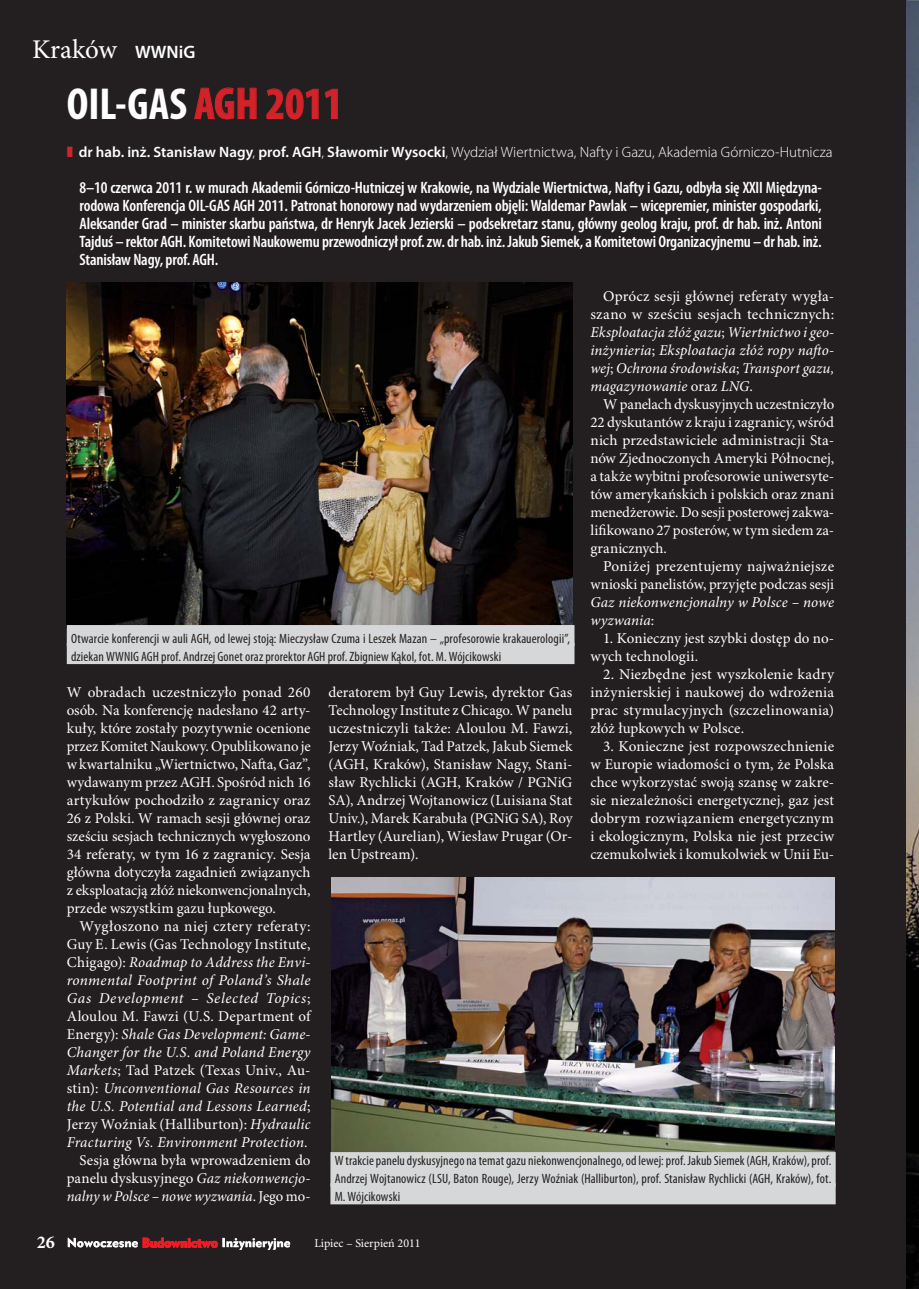
<style>
.page{position:relative;width:919px;height:1289px;background:#fff}
.page>*{position:absolute;margin:0;border:0;box-sizing:border-box;transform-origin:0 0}
.t1{font:700 condensed 45px "Myriad Pro";color:#fff}
.t2{font:27px "Minion Pro";color:#fff}
.t3{font:600 condensed 16.5px/18px "Myriad Pro";letter-spacing:-.01em;color:#fff;text-align:justify}
.t4{font:15px/18px "Minion Pro";letter-spacing:-.005em;color:#fff;text-align:justify}
.t5{font:italic 15px/18px "Minion Pro";letter-spacing:.01em;color:#fff;text-align:right}
.t6{font:300 15px "Myriad Pro";color:#fff}
.t7{font:condensed 13.5px/18px "Myriad Pro";letter-spacing:.01em;color:#231f20}
.t8{font:12px "Geometr 415 Blk PL";color:#fff}
.t9{font:12px "Minion Pro";color:#fff}
.s1{font-family:"Myriad Pro";font-weight:600;font-size:18px}
.s2{color:#d22329}
.s3{color:#d2232a}
.s4{font-weight:600}
.s5{font-style:normal}
.s6{font-family:"Minion Pro";font-weight:700;font-size:18px}
.s7{color:#ed1c24}
</style>
<div class="page">
<div style="left:0;top:0;width:906px;height:1288px;background:#231f20"></div>
<svg style="left:223px;top:1238px;width:67px;height:11px"></svg>
<div style="left:211px;top:1240px;width:7px;height:7px;border:1px solid #ed1c24;border-radius:50%"></div>
<svg style="left:68px;top:1237px;width:149px;height:10px"></svg>
<img style="left:67px;top:283px;width:505px;height:342px">
<img style="left:331px;top:877px;width:503px;height:275px">
<img style="left:906px;top:0;width:12px;height:1288px">
<div style="left:67px;top:625px;width:507px;height:21px;background:#d5d7d8"></div>
<div style="left:67px;top:643px;width:507px;height:21px;background:#d5d7d8"></div>
<div style="left:330px;top:1152px;width:505px;height:34px;background:#d5d7d8"></div>
<div style="left:330px;top:1183px;width:505px;height:21px;background:#d5d7d8"></div>
<h2 class="t2" style="left:32px;top:39px;width:165px">Kraków <span class="s1">WWNiG</span></h2>
<h1 class="t1" style="left:67px;top:86px;width:277px">OIL-GAS <span class="s2">AGH 2011</span></h1>
<p class="t6" style="left:67px;top:146px;width:767px"><span class="s3">❚</span> <span class="s4">dr hab. inż. Stanisław Nagy</span>, <span class="s4">prof. AGH</span>, <span class="s4">Sławomir Wysocki</span>, Wydział Wiertnictwa, Nafty i Gazu, Akademia Górniczo-Hutnicza</p>
<p class="t3" style="left:80px;top:180px;width:743px">8–10 czerwca 2011 r. w murach Akademii Górniczo-Hutniczej w Krakowie, na Wydziale Wiertnictwa, Nafty i Gazu, odbyła się XXII Międzyna&shy;rodowa Konferencja OIL-GAS AGH 2011. Patronat honorowy nad wydarzeniem objęli: Waldemar Pawlak – wicepremier, minister gospodarki, Aleksander Grad – minister skarbu państwa, dr Henryk Jacek Jezierski – podsekretarz stanu, główny geolog kraju, prof. dr hab. inż. Antoni Tajduś – rektor AGH. Komitetowi Naukowemu przewodniczył prof. zw. dr hab. inż. Jakub Siemek, a Komitetowi Organizacyjnemu – dr hab. inż.<br>Stanisław Nagy, prof. AGH.</p>
<p class="t5" style="left:590px;top:288px;width:245px;text-align:justify;text-indent:13px"><span class="s5">Oprócz sesji głównej referaty wygła&shy;szano w sześciu sesjach technicznych:<br></span>Eksploatacja złóż gazu<span class="s5">;</span> Wiertnictwo i geo&shy;inżynieria<span class="s5">;</span> Eksploatacja złóż ropy nafto&shy;wej<span class="s5">;</span> Ochrona środowiska<span class="s5">;</span> Transport gazu, magazynowanie <span class="s5">oraz</span> LNG<span class="s5">.</span></p>
<p class="t4" style="left:590px;top:396px;width:245px;text-indent:13px">W panelach dyskusyjnych uczestniczyło 22 dyskutantów z kraju i zagranicy, wśród nich przedstawiciele administracji Sta&shy;nów Zjednoczonych Ameryki Północnej, a także wybitni profesorowie uniwersyte&shy;tów amerykańskich i polskich oraz znani menedżerowie. Do sesji posterowej zakwa&shy;lifikowano 27 posterów, w tym siedem za&shy;granicznych.</p>
<p class="t4" style="left:590px;top:558px;width:245px;text-align:right">Poniżej prezentujemy najważniejsze wnioski panelistów, przyjęte podczas sesji</p>
<p class="t5" style="left:590px;top:594px;width:245px;text-align:left">Gaz niekonwencjonalny w Polsce – nowe wyzwania<span class="s5">:</span></p>
<p class="t4" style="left:590px;top:630px;width:245px;text-indent:13px">1. Konieczny jest szybki dostęp do no&shy;wych technologii.</p>
<p class="t4" style="left:590px;top:666px;width:245px;text-indent:13px">2. Niezbędne jest wyszkolenie kadry inżynierskiej i naukowej do wdrożenia prac stymulacyjnych (szczelinowania) złóż łupkowych w Polsce.</p>
<p class="t4" style="left:590px;top:738px;width:245px;text-indent:13px">3. Konieczne jest rozpowszechnienie w Europie wiadomości o tym, że Polska chce wykorzystać swoją szansę w zakre&shy;sie niezależności energetycznej, gaz jest dobrym rozwiązaniem energetycznym i ekologicznym, Polska nie jest przeciw czemukolwiek i komukolwiek w Unii Eu-</p>
<p class="t7" style="left:71px;top:631px;width:500px">Otwarcie konferencji w auli AGH, od lewej stoją: Mieczysław Czuma i Leszek Mazan – „profesorowie krakauerologii”, dziekan WWNIG AGH prof. Andrzej Gonet oraz prorektor AGH prof. Zbigniew Kąkol, fot. M. Wójcikowski</p>
<p class="t4" style="left:67px;top:684px;width:245px">W obradach uczestniczyło ponad 260 osób. Na konferencję nadesłano 42 arty&shy;kuły, które zostały pozytywnie ocenione przez Komitet Naukowy. Opublikowano je w kwartalniku „Wiertnictwo, Nafta, Gaz”, wydawanym przez AGH. Spośród nich 16 artykułów pochodziło z zagranicy oraz 26 z Polski. W ramach sesji głównej oraz sześciu sesjach technicznych wygłoszono 34 referaty, w tym 16 z zagranicy. Sesja główna dotyczyła zagadnień związanych z eksploatacją złóż niekonwencjonalnych, przede wszystkim gazu łupkowego.</p>
<p class="t5" style="left:67px;top:918px;width:247px"><span class="s5">Wygłoszono na niej cztery referaty:<br>Guy E. Lewis (Gas Technology Institute, Chigago):</span> Roadmap to Address the Envi&shy;ronmental Footprint of Poland’s Shale Gas Development – Selected Topics<span class="s5">; Aloulou M. Fawzi (U.S. Department of Energy):</span> Shale Gas Development: Game-Changer for the U.S. and Poland Energy Markets<span class="s5">; Tad Patzek (Texas Univ., Au&shy;stin):</span> Unconventional Gas Resources in the U.S. Potential and Lessons Learned<span class="s5">; Jerzy Woźniak (Halliburton):</span> Hydraulic Fracturing Vs. Environment P rotection<span class="s5">.<br>Sesja główna była wprowadzeniem do panelu dyskusyjnego</span> Gaz niekonwencjo&shy;nalny w Polsce – nowe wyzwania<span class="s5">. Jego mo-</span></p>
<p class="t4" style="left:328px;top:684px;width:246px">deratorem był Guy Lewis, dyrektor Gas Technology Institute z Chicago. W panelu uczestniczyli także: Aloulou M. Fawzi, Jerzy Woźniak, Tad Patzek, Jakub Siemek (AGH, Kraków), Stanisław Nagy, Stani&shy;sław Rychlicki (AGH, Kraków / PGNiG SA), Andrzej Wojtanowicz (Luisiana Stat Univ.), Marek Karabuła (PGNiG SA), Roy Hartley (Aurelian), Wiesław Prugar (Or&shy;len Upstream).</p>
<p class="t7" style="left:334px;top:1153px;width:498px;text-align:justify">W trakcie panelu dyskusyjnego na temat gazu niekonwencjonalnego, od lewej: prof. Jakub Siemek (AGH, Kraków), prof.<br>Andrzej Wojtanowicz (LSU, Baton Rouge), Jerzy Woźniak (Halliburton), prof. Stanisław Rychlicki (AGH, Kraków), fot.<br>M. Wójcikowski</p>
<p class="t8" style="left:37px;top:1236px;width:255px"><span class="s6">26</span> Nowoczesne <span class="s7">Budownictwo</span> Inżynieryjne</p>
<p class="t9" style="left:314px;top:1238px;width:108px">Lipiec – Sierpień 2011</p>
</div>
